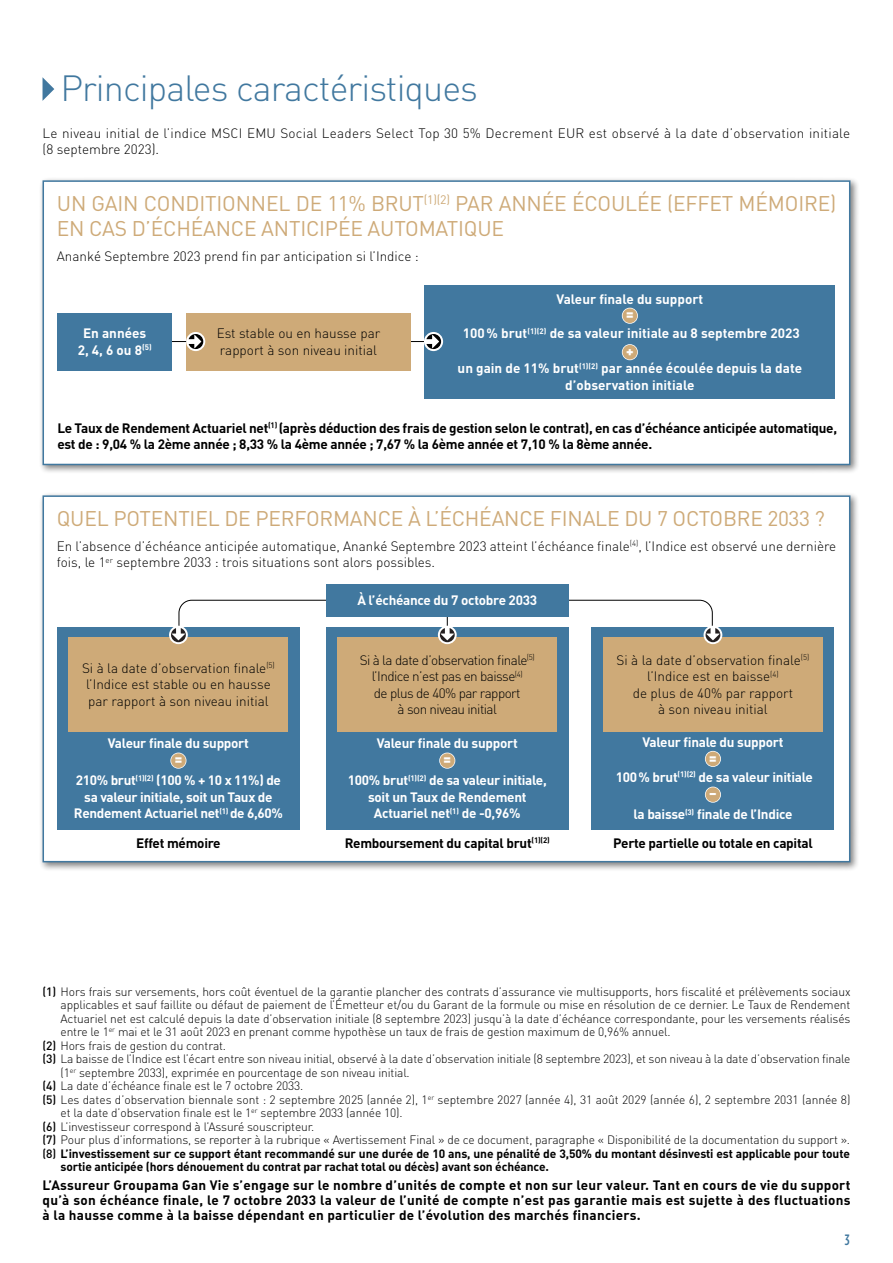
<style>
.page{position:relative;width:893px;height:1263px;background:#fff}
.page>*{position:absolute;margin:0;border:0;box-sizing:border-box;transform-origin:0 0}
.Titre_Pages{font:300 36px "DINOT";letter-spacing:-.025em;color:#41789f}
.Chapeau{font:21px/25.2px "DINOT";letter-spacing:-.01em;color:#ceaa78}
.t1{font:500 15px "Gotham Condensed";color:#41789f}
.Texte_courant{font:300 13.5px/16.5px "DINOT";color:#000}
.Texte_courant-2{font:700 13.5px/16.5px "DINOT";letter-spacing:-.02em;color:#fff;text-align:center}
.Mentions_legales{font:700 13.5px/15px "DINOT";letter-spacing:.02em;color:#000;text-align:justify}
.Texte_courant-3{font:700 13.5px/16.5px "DINOT";letter-spacing:-.02em;color:#000}
.Texte_courant-4{font:700 13.5px/16.2px "DINOT";color:#fff;text-align:center}
.Texte_courant-5{font:300 13.5px/16.5px "DINOT";letter-spacing:-.04em;color:#000;text-align:center}
.Texte_courant-6{font:900 13.5px "DINOT";color:#fff}
.Mentions_legales-2{font:300 12px/13.5px "DINOT";letter-spacing:-.01em;color:#000}
.Mentions_legales-3{font:700 12px/13.5px "DINOT";letter-spacing:-.01em;color:#000}
.Texte_courant-7{font:700 7.8px "DINOT";color:#000}
.s1{font-weight:500}
</style>
<div class="page">
<div style="left:39px;top:492px;width:821px;height:380px;background:#000;opacity:.5"></div>
<div style="left:43px;top:496px;width:807px;height:366px;background:#fff"></div>
<div style="left:43px;top:495px;width:807px;height:367px;border:2px solid #41789f"></div>
<div style="left:326px;top:627px;width:242px;height:202px;background:#41789f"></div>
<svg style="left:439px;top:753px;width:16px;height:16px"></svg>
<div style="left:440px;top:753px;width:15px;height:15px;background:#ceaa78;border-radius:50%"></div>
<div style="left:338px;top:637px;width:219px;height:95px;background:#ceaa78"></div>
<svg style="left:438px;top:626px;width:19px;height:18px"></svg>
<div style="left:57px;top:627px;width:243px;height:202px;background:#41789f"></div>
<svg style="left:170px;top:753px;width:16px;height:16px"></svg>
<div style="left:171px;top:753px;width:15px;height:15px;background:#ceaa78;border-radius:50%"></div>
<div style="left:69px;top:637px;width:219px;height:95px;background:#ceaa78"></div>
<svg style="left:169px;top:626px;width:19px;height:18px"></svg>
<div style="left:592px;top:627px;width:242px;height:202px;background:#41789f"></div>
<svg style="left:705px;top:751px;width:16px;height:16px"></svg>
<div style="left:706px;top:752px;width:14px;height:14px;background:#ceaa78;border-radius:50%"></div>
<svg style="left:705px;top:787px;width:16px;height:16px"></svg>
<div style="left:706px;top:787px;width:14px;height:15px;background:#ceaa78;border-radius:50%"></div>
<div style="left:603px;top:637px;width:220px;height:95px;background:#ceaa78"></div>
<svg style="left:703px;top:626px;width:19px;height:18px"></svg>
<svg style="left:171px;top:599px;width:549px;height:43px"></svg>
<svg style="left:43px;top:78px;width:11px;height:23px"></svg>
<div style="left:39px;top:177px;width:821px;height:298px;background:#000;opacity:.5"></div>
<div style="left:43px;top:181px;width:807px;height:283px;background:#fff"></div>
<div style="left:43px;top:180px;width:807px;height:285px;border:2px solid #41789f"></div>
<div style="left:425px;top:285px;width:410px;height:113px;background:#41789f"></div>
<svg style="left:622px;top:308px;width:16px;height:16px"></svg>
<div style="left:623px;top:308px;width:14px;height:15px;background:#ceaa78;border-radius:50%"></div>
<svg style="left:622px;top:344px;width:16px;height:16px"></svg>
<div style="left:623px;top:345px;width:14px;height:14px;background:#ceaa78;border-radius:50%"></div>
<svg style="left:424px;top:332px;width:19px;height:19px"></svg>
<svg style="left:411px;top:334px;width:30px;height:15px"></svg>
<div style="left:186px;top:313px;width:225px;height:57px;background:#ceaa78"></div>
<svg style="left:186px;top:332px;width:19px;height:19px"></svg>
<svg style="left:172px;top:334px;width:31px;height:15px"></svg>
<div style="left:57px;top:313px;width:115px;height:57px;background:#41789f"></div>
<div style="left:326px;top:584px;width:242px;height:33px;background:#41789f"></div>
<p class="Titre_Pages" style="left:60px;top:63px;width:419px">Principales caractéristiques</p>
<p class="Texte_courant" style="left:43px;top:124px;width:809px">Le niveau initial de l’indice MSCI EMU Social Leaders Select Top 30 5% Decrement EUR est observé à la date d’observation initiale (8 septembre 2023).</p>
<p class="Chapeau" style="left:57px;top:190px;width:781px">UN GAIN CONDITIONNEL DE 11% BRUT<sup>(1)(2)</sup> PAR ANNÉE ÉCOULÉE (EFFET MÉMOIRE)<br>EN CAS D’ÉCHÉANCE ANTICIPÉE AUTOMATIQUE</p>
<p class="Texte_courant" style="left:57px;top:247px;width:363px">Ananké Septembre 2023 prend fin par anticipation si l’Indice :</p>
<p class="Texte_courant-4" style="left:78px;top:325px;width:76px">En années<br>2, 4, 6 ou 8<sup>(5)</sup></p>
<p class="Texte_courant" style="left:217px;top:325px;width:165px">Est stable ou en hausse par rapport à son niveau initial</p>
<p class="Texte_courant-4" style="left:556px;top:290px;width:148px">Valeur finale du support</p>
<p class="Texte_courant-6" style="left:626px;top:305px;width:9px">=</p>
<p class="Texte_courant-4" style="left:463px;top:325px;width:338px">100% brut<sup>(1)(2)</sup> de sa valeur initiale au 8 septembre 2023</p>
<p class="Texte_courant-6" style="left:626px;top:342px;width:9px">+</p>
<p class="Texte_courant-4" style="left:458px;top:360px;width:346px">un gain de 11% brut<sup>(1)(2)</sup> par année écoulée depuis la date d’observation initiale</p>
<p class="Texte_courant-3" style="left:57px;top:419px;width:781px">Le Taux de Rendement Actuariel net<sup>(1)</sup> (après déduction des frais de gestion selon le contrat), en cas d’échéance anticipée automatique, est de : 9,04 % la 2ème année ; 8,33 % la 4ème année ; 7,67 % la 6ème année et 7,10 % la 8ème année.</p>
<p class="Chapeau" style="left:57px;top:505px;width:770px">QUEL POTENTIEL DE PERFORMANCE À L’ÉCHÉANCE FINALE DU 7 OCTOBRE 2033 ?</p>
<p class="Texte_courant" style="left:57px;top:537px;width:781px">En l’absence d’échéance anticipée automatique, Ananké Septembre 2023 atteint l’échéance finale<sup>(4)</sup>, l’Indice est observé une dernière fois, le 1<sup>er</sup> septembre 2033 : trois situations sont alors possibles.</p>
<p class="Texte_courant" style="left:82px;top:659px;width:194px;text-align:center">Si à la date d’observation finale<sup>(5) </sup>l’Indice est stable ou en hausse par rapport à son niveau initial</p>
<p class="Texte_courant-2" style="left:108px;top:734px;width:142px">Valeur finale du support</p>
<p class="Texte_courant-6" style="left:175px;top:750px;width:9px">=</p>
<p class="Texte_courant-2" style="left:74px;top:771px;width:211px">210% brut<sup>(1)(2)</sup> (100 % + 10 x 11%) de sa valeur initiale, soit un Taux de<br>Rendement Actuariel net<sup>(1)</sup> de 6,60%</p>
<p class="Texte_courant-2" style="left:357px;top:592px;width:181px">À l’échéance du 7 octobre 2033</p>
<p class="Texte_courant-5" style="left:360px;top:651px;width:176px">Si à la date d’observation finale<sup>(5) </sup>l’Indice n’est pas en baisse<sup>(4)<br></sup>de plus de 40% par rapport<br>à son niveau initial</p>
<p class="Texte_courant-2" style="left:377px;top:734px;width:142px">Valeur finale du support</p>
<p class="Texte_courant-6" style="left:444px;top:750px;width:9px">=</p>
<p class="Texte_courant-2" style="left:348px;top:771px;width:201px">100% brut<sup>(1)(2)</sup> de sa valeur initiale, soit un Taux de Rendement<br>Actuariel net<sup>(1)</sup> de -0,96%</p>
<p class="Texte_courant" style="left:616px;top:651px;width:194px;text-align:center">Si à la date d’observation finale<sup>(5) </sup>l’Indice est en baisse<sup>(4)<br></sup>de plus de 40% par rapport<br>à son niveau initial</p>
<p class="Texte_courant-2" style="left:642px;top:733px;width:142px">Valeur finale du support</p>
<p class="Texte_courant-6" style="left:709px;top:748px;width:9px">=</p>
<p class="Texte_courant-2" style="left:616px;top:768px;width:199px">100% brut<sup>(1)(2)</sup> de sa valeur initiale</p>
<p class="Texte_courant-6" style="left:709px;top:784px;width:9px">–</p>
<p class="Texte_courant-2" style="left:633px;top:805px;width:161px">la baisse<sup>(3)</sup> finale de l’Indice</p>
<p class="Texte_courant-7" style="left:532px;top:835px;width:20px">(1)(2)</p>
<p class="Texte_courant-3" style="left:136px;top:834px;width:86px">Effet mémoire</p>
<p class="Texte_courant-3" style="left:345px;top:834px;width:189px">Remboursement du capital brut</p>
<p class="Texte_courant-3" style="left:613px;top:834px;width:201px">Perte partielle ou totale en capital</p>
<p class="Mentions_legales-2" style="left:61px;top:984px;width:791px;text-align:justify;text-indent:-18px"><span class="s1">(1)</span> Hors frais sur versements, hors coût éventuel de la garantie plancher des contrats d’assurance vie multisupports, hors fiscalité et prélèvements sociaux applicables et sauf faillite ou défaut de paiement de l’Émetteur et/ou du Garant de la formule ou mise en résolution de ce dernier. Le Taux de Rendement Actuariel net est calculé depuis la date d’observation initiale (8 septembre 2023) jusqu’à la date d’échéance correspondante, pour les versements réalisés entre le 1<sup>er</sup> mai et le 31 août 2023 en prenant comme hypothèse un taux de frais de gestion maximum de 0,96% annuel.</p>
<p class="Mentions_legales-2" style="left:43px;top:1038px;width:185px"><span class="s1">(2)</span> Hors frais de gestion du contrat.</p>
<p class="Mentions_legales-2" style="left:61px;top:1051px;width:791px;text-indent:-18px"><span class="s1">(3)</span> La baisse de l’Indice est l’écart entre son niveau initial, observé à la date d’observation initiale (8 septembre 2023), et son niveau à la date d’observation finale (1<sup>er</sup> septembre 2033), exprimée en pourcentage de son niveau initial.</p>
<p class="Mentions_legales-2" style="left:43px;top:1078px;width:262px"><span class="s1">(4)</span> La date d’échéance finale est le 7 octobre 2033.</p>
<p class="Mentions_legales-2" style="left:61px;top:1092px;width:791px;text-indent:-18px"><span class="s1">(5)</span> Les dates d’observation biennale sont : 2 septembre 2025 (année 2), 1<sup>er</sup> septembre 2027 (année 4), 31 août 2029 (année 6), 2 septembre 2031 (année 8) et la date d’observation finale est le 1<sup>er</sup> septembre 2033 (année 10).</p>
<p class="Mentions_legales-2" style="left:43px;top:1119px;width:273px"><span class="s1">(6)</span> L’investisseur correspond à l’Assuré souscripteur.</p>
<p class="Mentions_legales-2" style="left:43px;top:1132px;width:809px"><span class="s1">(7)</span> Pour plus d’informations, se reporter à la rubrique « Avertissement Final » de ce document, paragraphe « Disponibilité de la documentation du support ».</p>
<p class="Mentions_legales-3" style="left:61px;top:1146px;width:791px;text-indent:-18px"><span class="s1">(8)</span> L’investissement sur ce support étant recommandé sur une durée de 10 ans, une pénalité de 3,50% du montant désinvesti est applicable pour toute sortie anticipée (hors dénouement du contrat par rachat total ou décès) avant son échéance.</p>
<p class="Mentions_legales" style="left:43px;top:1177px;width:809px">L’Assureur Groupama Gan Vie s’engage sur le nombre d’unités de compte et non sur leur valeur. Tant en cours de vie du support qu’à son échéance finale, le 7 octobre 2033 la valeur de l’unité de compte n’est pas garantie mais est sujette à des fluctuations à la hausse comme à la baisse dépendant en particulier de l’évolution des marchés financiers.</p>
<p class="t1" style="left:845px;top:1231px;width:6px">3</p>
</div>
